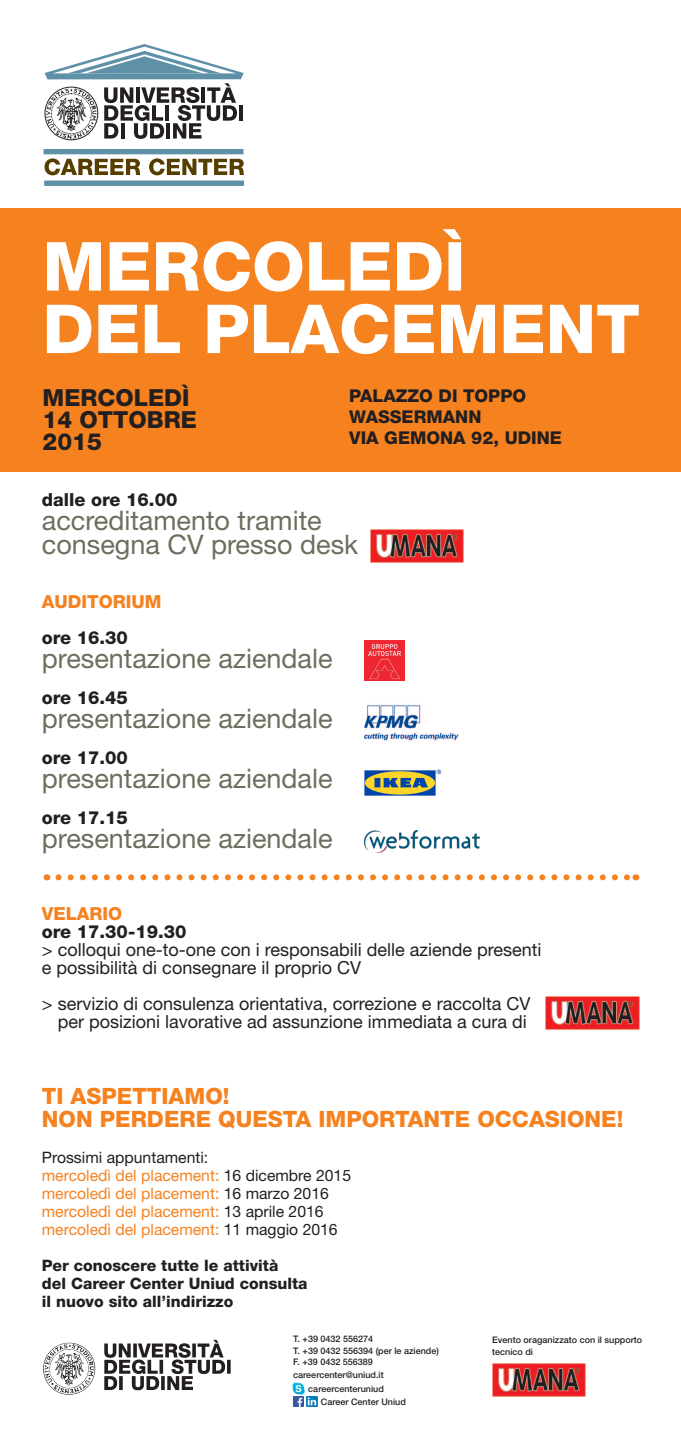
<style>
.page{position:relative;width:681px;height:1446px;background:#fff}
.page>*{position:absolute;margin:0;border:0;box-sizing:border-box;transform-origin:0 0}
.t1{font:800 67.72px/62.5px "Helvetica Neue";color:#fff}
.t2{font:27px/24px "Helvetica Neue";color:#6e6d5e}
.t3{font:800 23.55px/22px "Helvetica Neue";color:#231f20}
.t4{font:800 22.5px/22.5px "Helvetica Neue";color:#f5821f}
.t5{font:18px/18px "Helvetica Neue";color:#231f20}
.t6{font:800 18px "Helvetica Neue";color:#231f20}
.t7{font:800 18px "Helvetica Neue";color:#f5821f}
.t8{font:800 17.62px/21.1px "Helvetica Neue";color:#231f20}
.t9{font:15.75px "Helvetica Neue";color:#f5821f}
.t10{font:800 15.75px/18px "Helvetica Neue";color:#231f20}
.t11{font:15.75px/18px "Helvetica Neue";color:#231f20}
.t12{font:500 9px/11.2px "Helvetica Neue";color:#231f20}
.s1{color:#f5821f}
.s2{color:#231f20}
</style>
<div class="page">
<div style="left:0;top:208px;width:680px;height:263px;background:#f5821f"></div>
<div style="left:44px;top:149px;width:199px;height:5px;background:#5e91a8"></div>
<div style="left:44px;top:181px;width:200px;height:5px;background:#5e91a8"></div>
<svg style="left:44px;top:158px;width:96px;height:17px"></svg>
<svg style="left:149px;top:158px;width:95px;height:17px"></svg>
<svg style="left:44px;top:44px;width:199px;height:95px"></svg>
<img style="left:43px;top:1339px;width:188px;height:56px">
<svg style="left:292px;top:1382px;width:25px;height:25px"></svg>
<svg style="left:58px;top:874px;width:571px;height:6px"></svg>
<img style="left:545px;top:996px;width:94px;height:33px">
<img style="left:492px;top:1363px;width:93px;height:33px">
<img style="left:370px;top:529px;width:93px;height:33px">
<img style="left:364px;top:640px;width:41px;height:40px">
<img style="left:363px;top:705px;width:96px;height:36px">
<img style="left:364px;top:769px;width:77px;height:27px">
<img style="left:364px;top:830px;width:115px;height:23px">
<p class="t1" style="left:43px;top:235px;width:598px">MERCOLEDÌ<br>DEL PLACEMENT</p>
<p class="t3" style="left:43px;top:387px;width:156px">MERCOLEDÌ<br>14 OTTOBRE<br>2015</p>
<p class="t8" style="left:349px;top:385px;width:178px">PALAZZO DI TOPPO<br>WASSERMANN</p>
<p class="t8" style="left:349px;top:427px;width:214px">VIA GEMONA 92, UDINE</p>
<p class="t6" style="left:42px;top:488px;width:137px">dalle ore 16.00</p>
<p class="t2" style="left:42px;top:507px;width:318px">accreditamento tramite consegna CV presso desk</p>
<p class="t7" style="left:42px;top:590px;width:121px">AUDITORIUM</p>
<p class="t6" style="left:42px;top:626px;width:88px">ore 16.30</p>
<p class="t2" style="left:42px;top:645px;width:292px">presentazione aziendale</p>
<p class="t6" style="left:42px;top:686px;width:88px">ore 16.45</p>
<p class="t2" style="left:42px;top:705px;width:292px">presentazione aziendale</p>
<p class="t6" style="left:42px;top:746px;width:88px">ore 17.00</p>
<p class="t2" style="left:42px;top:765px;width:292px">presentazione aziendale</p>
<p class="t6" style="left:42px;top:806px;width:88px">ore 17.15</p>
<p class="t2" style="left:42px;top:825px;width:292px">presentazione aziendale</p>
<p class="t7" style="left:42px;top:902px;width:82px">VELARIO</p>
<p class="t6" style="left:42px;top:920px;width:146px">ore 17.30-19.30</p>
<p class="t5" style="left:42px;top:940px;width:501px">&gt; colloqui one-to-one con i responsabili delle aziende presenti e possibilità di consegnare il proprio CV</p>
<p class="t5" style="left:42px;top:994px;width:490px;text-align:right">&gt; servizio di consulenza orientativa, correzione e raccolta CV per posizioni lavorative ad assunzione immediata a cura di</p>
<p class="t4" style="left:42px;top:1085px;width:582px">TI ASPETTIAMO!<br>NON PERDERE QUESTA IMPORTANTE OCCASIONE!</p>
<p class="t11" style="left:42px;top:1148px;width:311px">Prossimi appuntamenti:<br><span class="s1">mercoledì del placement:</span> 16 dicembre 2015</p>
<p class="t9" style="left:42px;top:1183px;width:288px">mercoledì del placement: <span class="s2">16 marzo 2016</span></p>
<p class="t9" style="left:42px;top:1201px;width:283px">mercoledì del placement: <span class="s2">13 aprile 2016</span></p>
<p class="t9" style="left:42px;top:1219px;width:297px">mercoledì del placement: <span class="s2">11 maggio 2016</span></p>
<p class="t10" style="left:42px;top:1256px;width:267px">Per conoscere tutte le attività<br>del Career Center Uniud consulta il nuovo sito all’indirizzo</p>
<p class="t12" style="left:492px;top:1334px;width:151px">Evento oraganizzato con il supporto tecnico di</p>
<p class="t12" style="left:293px;top:1333px;width:147px">T. +39 0432 556274<br>T. +39 0432 556394 (per le aziende)<br>F. +39 0432 556389</p>
<p class="t12" style="left:293px;top:1369px;width:92px">careercenter@uniud.it</p>
<p class="t12" style="left:308px;top:1382px;width:77px">careercenteruniud</p>
<p class="t12" style="left:321px;top:1396px;width:87px">Career Center Uniud</p>
</div>
